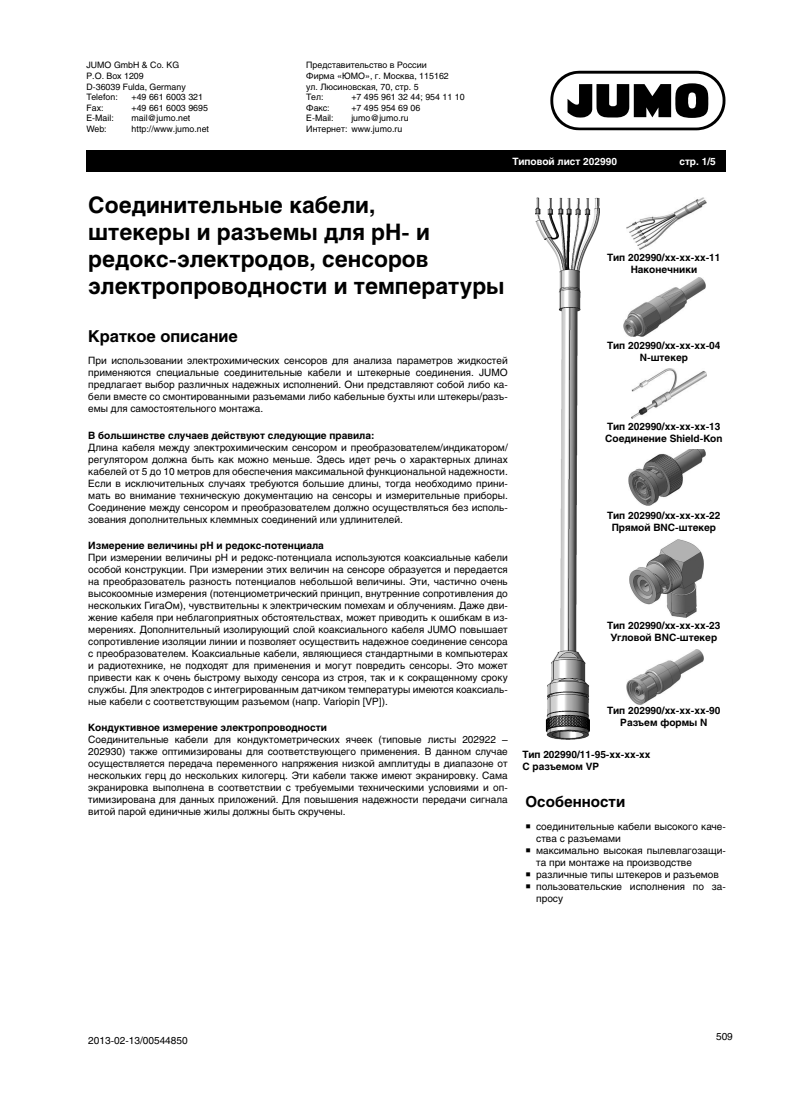
<style>
.page{position:relative;width:797px;height:1105px;background:#fff}
.page>*{position:absolute;margin:0;border:0;box-sizing:border-box;transform-origin:0 0}
.t1{font:700 22.5px/27px "Helios";color:#000}
.t2{font:700 16.25px "Helios";color:#000}
.t3{font:700 15px "Helios";color:#000}
.t4{font:10px/12px "Helios";color:#000;text-align:justify}
.t5{font:700 10px/12px "Helios";color:#000;text-align:center}
.t6{font:700 10px "Helios";color:#fff}
.t7{font:8.75px/10.5px "Helios";color:#000}
</style>
<div class="page">
<div style="left:86px;top:150px;width:640px;height:22px;background:#000"></div>
<img style="left:627px;top:197px;width:80px;height:53px">
<img style="left:627px;top:649px;width:77px;height:55px">
<img style="left:631px;top:368px;width:76px;height:50px">
<img style="left:628px;top:450px;width:77px;height:55px">
<img style="left:629px;top:540px;width:74px;height:78px">
<img style="left:623px;top:278px;width:82px;height:59px">
<img style="left:536px;top:197px;width:63px;height:543px">
<svg style="left:550px;top:70px;width:176px;height:61px"></svg>
<p class="t7" style="left:86px;top:60px;width:101px">JUMO GmbH &amp; Co. KG<br>P.O. Box 1209<br>D-36039 Fulda, Germany<br>Telefon:</p>
<p class="t7" style="left:131px;top:92px;width:73px">+49 661 6003 321</p>
<p class="t7" style="left:306px;top:60px;width:144px">Представительство в России<br>Фирма «ЮМО», г. Москва, 115162 ул. Люсиновская, 70, стр. 5<br>Тел:</p>
<p class="t7" style="left:351px;top:92px;width:115px">+7 495 961 32 44; 954 11 10</p>
<p class="t7" style="left:86px;top:102px;width:19px">Fax:</p>
<p class="t7" style="left:131px;top:102px;width:78px">+49 661 6003 9695</p>
<p class="t7" style="left:86px;top:113px;width:29px">E-Mail:</p>
<p class="t7" style="left:131px;top:113px;width:60px">mail@jumo.net</p>
<p class="t7" style="left:86px;top:123px;width:22px">Web:</p>
<p class="t7" style="left:131px;top:123px;width:79px">http://www.jumo.net</p>
<p class="t7" style="left:306px;top:102px;width:25px">Факс:</p>
<p class="t7" style="left:351px;top:102px;width:71px">+7 495 954 69 06</p>
<p class="t7" style="left:306px;top:113px;width:29px">E-Mail:</p>
<p class="t7" style="left:306px;top:113px;width:104px;text-indent:45px">jumo@jumo.ru<br>Интернет: www.jumo.ru</p>
<p class="t6" style="left:512px;top:155px;width:106px">Типовой лист 202990</p>
<p class="t6" style="left:679px;top:155px;width:38px">стр. 1/5</p>
<h1 class="t1" style="left:88px;top:191px;width:418px">Соединительные кабели,<br>штекеры и разъемы для рН- и редокс-электродов, сенсоров электропроводности и температуры</h1>
<h2 class="t2" style="left:88px;top:326px;width:151px">Краткое описание</h2>
<p class="t4" style="left:88px;top:355px;width:421px">При использовании электрохимических сенсоров для анализа параметров жидкостей применяются специальные соединительные кабели и штекерные соединения. JUMO предлагает выбор различных надежных исполнений. Они представляют собой либо ка&shy;бели вместе со смонтированными разъемами либо кабельные бухты или штекеры/разъ&shy;емы для самостоятельного монтажа.</p>
<p class="t5" style="left:88px;top:429px;width:288px">В большинстве случаев действуют следующие правила:</p>
<p class="t4" style="left:88px;top:441px;width:421px">Длина кабеля между электрохимическим сенсором и преобразователем/индикатором/ регулятором должна быть как можно меньше. Здесь идет речь о характерных длинах кабелей от 5 до 10 метров для обеспечения максимальной функциональной надежности.<br>Если в исключительных случаях требуются большие длины, тогда необходимо прини&shy;мать во внимание техническую документацию на сенсоры и измерительные приборы.<br>Соединение между сенсором и преобразователем должно осуществляться без исполь&shy;зования дополнительных клеммных соединений или удлинителей.</p>
<p class="t5" style="left:88px;top:539px;width:237px">Измерение величины рН и редокс-потенциала</p>
<p class="t4" style="left:88px;top:551px;width:421px">При измерении величины рН и редокс-потенциала используются коаксиальные кабели особой конструкции. При измерении этих величин на сенсоре образуется и передается на преобразователь разность потенциалов небольшой величины. Эти, частично очень высокоомные измерения (потенциометрический принцип, внутренние сопротивления до нескольких ГигаОм), чувствительны к электрическим помехам и облучениям. Даже дви&shy;жение кабеля при неблагоприятных обстоятельствах, может приводить к ошибкам в из&shy;мерениях. Дополнительный изолирующий слой коаксиального кабеля JUMO повышает сопротивление изоляции линии и позволяет осуществить надежное соединение сенсора с преобразователем. Коаксиальные кабели, являющиеся стандартными в компьютерах и радиотехнике, не подходят для применения и могут повредить сенсоры. Это может привести как к очень быстрому выходу сенсора из строя, так и к сокращенному сроку службы. Для электродов с интегрированным датчиком температуры имеются коаксиаль&shy;ные кабели с соответствующим разъемом (напр. Variopin [VP]).</p>
<p class="t5" style="left:88px;top:721px;width:240px">Кондуктивное измерение электропроводности</p>
<p class="t4" style="left:88px;top:733px;width:421px">Соединительные кабели для кондуктометрических ячеек (типовые листы 202922 – 202930) также оптимизированы для соответствующего применения. В данном случае осуществляется передача переменного напряжения низкой амплитуды в диапазоне от нескольких герц до нескольких килогерц. Эти кабели также имеют экранировку. Сама экранировка выполнена в соответствии с требуемыми техническими условиями и оп&shy;тимизирована для данных приложений. Для повышения надежности передачи сигнала витой парой единичные жилы должны быть скручены.</p>
<p class="t5" style="left:607px;top:251px;width:115px">Тип 202990/xx-xx-xx-11<br>Наконечники</p>
<p class="t5" style="left:607px;top:339px;width:115px">Тип 202990/хх-хх-хх-04<br>N-штекер</p>
<p class="t5" style="left:605px;top:420px;width:119px;text-align:left">Тип 202990/хх-хх-хх-13<br>Соединение Shield-Kon</p>
<p class="t5" style="left:607px;top:509px;width:115px">Тип 202990/хх-хх-хх-22<br>Прямой BNC-штекер</p>
<p class="t5" style="left:607px;top:619px;width:115px">Тип 202990/хх-хх-хх-23<br>Угловой BNC-штекер</p>
<p class="t5" style="left:607px;top:705px;width:115px">Тип 202990/хх-хх-хх-90<br>Разъем формы N</p>
<p class="t5" style="left:522px;top:748px;width:130px;text-align:left">Тип 202990/11-95-хх-хх-хх<br>С разъемом VP</p>
<h3 class="t3" style="left:525px;top:793px;width:101px">Особенности</h3>
<p class="t4" style="left:536px;top:820px;width:191px;text-align:left">соединительные кабели высокого каче&shy;ства с разъемами<br>максимально высокая пылевлагозащи&shy;та при монтаже на производстве различные типы штекеров и разъемов пользовательские исполнения по за&shy;просу</p>
<p class="t4" style="left:88px;top:1034px;width:101px">2013-02-13/00544850</p>
<p class="t4" style="left:716px;top:1031px;width:18px">509</p>
</div>
